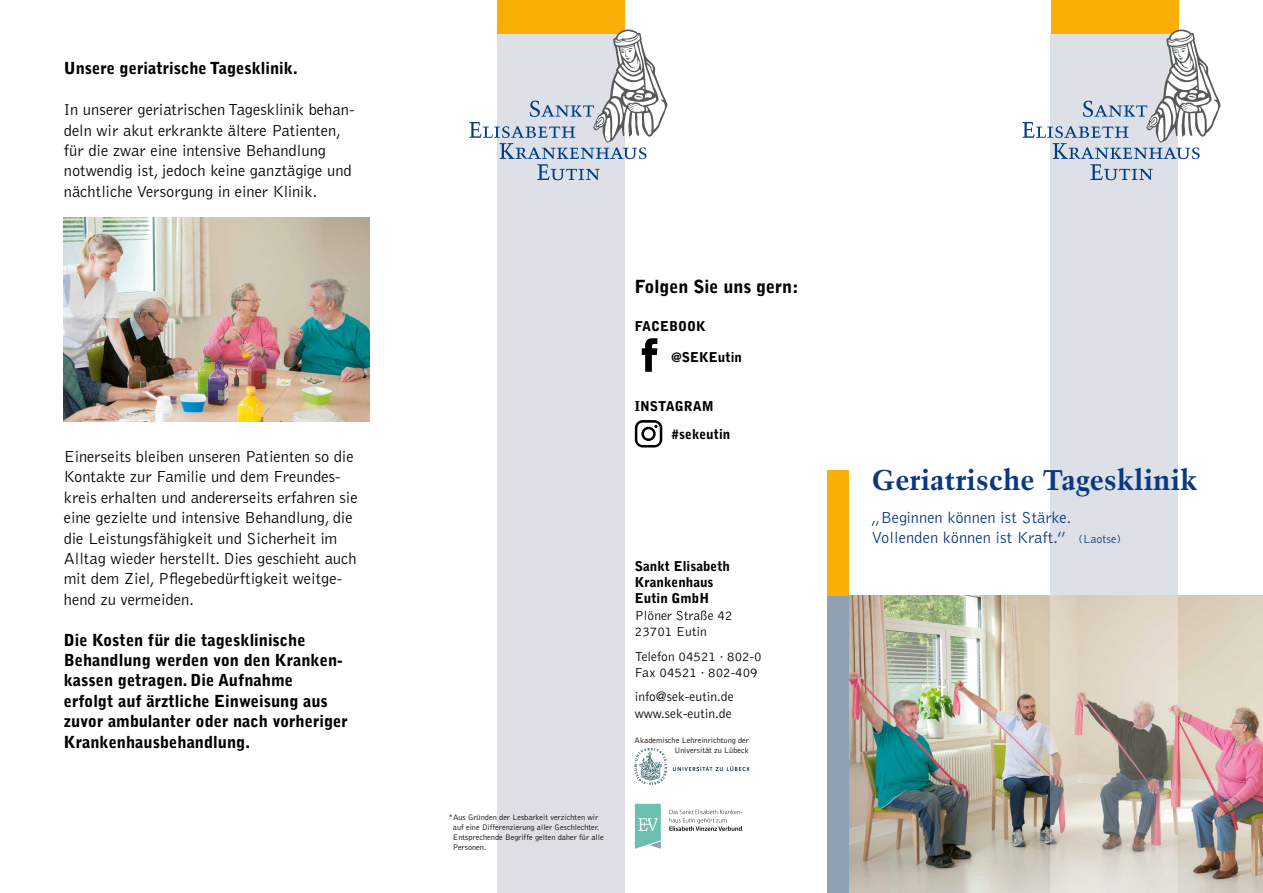
<style>
.page{position:relative;width:1263px;height:893px;background:#fff}
.page>*{position:absolute;margin:0;border:0;box-sizing:border-box;transform-origin:0 0}
.t1{font:700 28.5px "Trump Mediaeval LT Std";color:#0a3881}
.t2{font:900 18px "Bell Gothic Std";color:#000}
.t3{font:300 16.5px/20.4px "Bell Gothic Std";color:#000}
.t4{font:900 16.5px/20.4px "Bell Gothic Std";color:#000}
.t5{font:300 16.5px/19.8px "Bell Gothic Std";color:#0a3881}
.t6{font:300 13.5px/16.2px "Bell Gothic Std";color:#000}
.t7{font:900 13.5px/16.2px "Bell Gothic Std";color:#000}
.t8{font:300 8.25px/9.9px "Bell Gothic Std";color:#000;text-align:right}
.s1{font-size:12px}
</style>
<div class="page">
<div style="left:497px;top:34px;width:128px;height:859px;background:#dde1e7"></div>
<div style="left:497px;top:0;width:128px;height:34px;background:#f9af06"></div>
<svg style="left:469px;top:29px;width:198px;height:151px"></svg>
<div style="left:1050px;top:34px;width:128px;height:859px;background:#dde1e7"></div>
<div style="left:1051px;top:0;width:127px;height:34px;background:#f9af06"></div>
<svg style="left:1022px;top:29px;width:198px;height:151px"></svg>
<img style="left:848px;top:595px;width:415px;height:298px">
<svg style="left:635px;top:804px;width:26px;height:45px"></svg>
<svg style="left:669px;top:809px;width:74px;height:22px"></svg>
<svg style="left:634px;top:748px;width:33px;height:37px"></svg>
<svg style="left:673px;top:766px;width:77px;height:5px"></svg>
<div style="left:827px;top:595px;width:21px;height:298px;background:#8fa0b2"></div>
<div style="left:827px;top:470px;width:21px;height:125px;background:#f9af06"></div>
<svg style="left:1050px;top:595px;width:128px;height:298px;background:#cbc1b6"></svg>
<svg style="left:635px;top:420px;width:27px;height:27px"></svg>
<svg style="left:642px;top:338px;width:15px;height:34px"></svg>
<img style="left:64px;top:217px;width:306px;height:204px">
<p class="t4" style="left:64px;top:58px;width:235px">Unsere geriatrische Tagesklinik.</p>
<p class="t3" style="left:64px;top:100px;width:292px">In unserer geriatrischen Tagesklinik behan&shy;deln wir akut erkrankte ältere Patienten, für die zwar eine intensive Behandlung notwendig ist, jedoch keine ganztägige und nächtliche Versorgung in einer Klinik.</p>
<p class="t3" style="left:64px;top:447px;width:296px">Einerseits bleiben unseren Patienten so die Kontakte zur Familie und dem Freundes&shy;kreis erhalten und andererseits erfahren sie eine gezielte und intensive Behandlung, die die Leistungsfähigkeit und Sicherheit im Alltag wieder herstellt. Dies geschieht auch mit dem Ziel, Pflegebedürftigkeit weitge&shy;hend zu vermeiden.</p>
<p class="t4" style="left:64px;top:630px;width:286px">Die Kosten für die tagesklinische Behandlung werden von den Kranken&shy;kassen getragen. Die Aufnahme<br>erfolgt auf ärztliche Einweisung aus zuvor ambulanter oder nach vorheriger Krankenhausbehandlung.</p>
<p class="t2" style="left:635px;top:276px;width:165px">Folgen Sie uns gern:</p>
<p class="t7" style="left:635px;top:318px;width:72px">FACEBOOK</p>
<p class="t7" style="left:671px;top:349px;width:72px">@SEKEutin</p>
<p class="t7" style="left:635px;top:398px;width:80px">INSTAGRAM</p>
<p class="t7" style="left:671px;top:426px;width:61px">#sekeutin</p>
<p class="t8" style="left:453px;top:812px;width:152px;text-align:left;text-indent:-4px">*Aus Gründen der Lesbarkeit verzichten wir auf eine Differenzierung aller Geschlechter.<br>Entsprechende Begriffe gelten daher für alle Personen.</p>
<p class="t7" style="left:635px;top:558px;width:97px">Sankt Elisabeth<br>Krankenhaus<br>Eutin GmbH</p>
<p class="t6" style="left:635px;top:607px;width:99px">Plöner Straße 42<br>23701 Eutin</p>
<p class="t6" style="left:635px;top:648px;width:128px">Telefon 04521 · 802-0<br>Fax 04521 · 802-409</p>
<p class="t6" style="left:635px;top:689px;width:100px">info@sek-eutin.de www.sek-eutin.de</p>
<p class="t8" style="left:635px;top:735px;width:116px">Akademische Lehreinrichtung der<br>Universität zu Lübeck</p>
<h1 class="t1" style="left:872px;top:462px;width:327px">Geriatrische Tagesklinik</h1>
<p class="t5" style="left:872px;top:508px;width:251px">„Beginnen können ist Stärke.<br>Vollenden können ist Kraft.” <span class="s1">(Laotse)</span></p>
</div>
